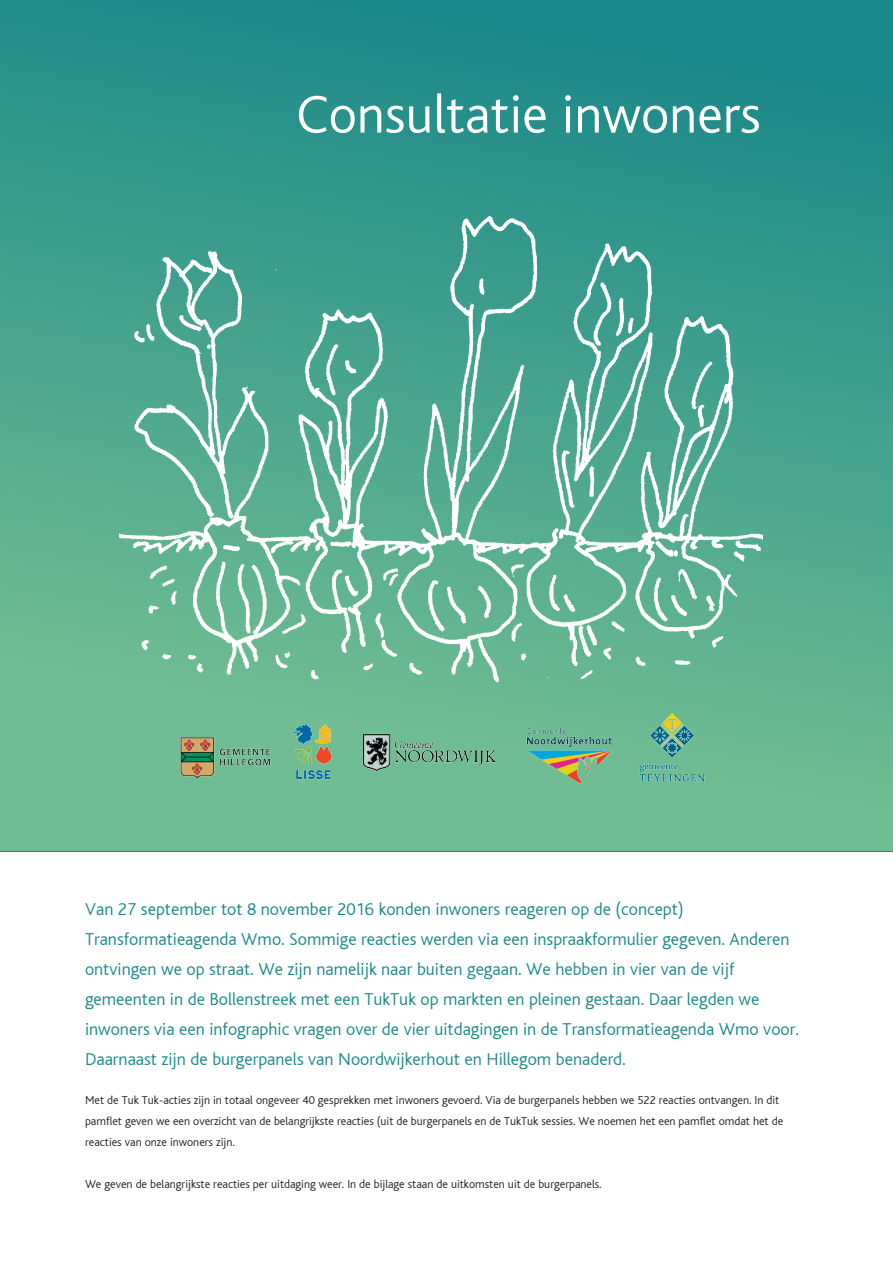
<style>
.page{position:relative;width:893px;height:1263px;background:#fff}
.page>*{position:absolute;margin:0;border:0;box-sizing:border-box;transform-origin:0 0}
.t1{font:300 55.5px "Bliss";color:#fff}
.t2{font:300 18px/30px "Bliss";color:#1b8989}
.t3{font:300 12px/21px "Bliss";color:#231f20}
</style>
<div class="page">
<div style="left:0;top:0;width:893px;height:851px;background:linear-gradient(to bottom,#1b8989,#79c294)"></div>
<img style="left:119px;top:206px;width:643px;height:492px">
<img style="left:145px;top:680px;width:582px;height:134px">
<h1 class="t1" style="left:296px;top:85px;width:466px">Consultatie inwoners</h1>
<p class="t2" style="left:85px;top:894px;width:715px">Van 27 september tot 8 november 2016 konden inwoners reageren op de (concept)<br>Transformatieagenda Wmo. Sommige reacties werden via een inspraakformulier gegeven. Anderen ontvingen we op straat. We zijn namelijk naar buiten gegaan. We hebben in vier van de vijf gemeenten in de Bollenstreek met een TukTuk op markten en pleinen gestaan. Daar legden we inwoners via een infographic vragen over de vier uitdagingen in de Transformatieagenda Wmo voor.<br>Daarnaast zijn de burgerpanels van Noordwijkerhout en Hillegom benaderd.</p>
<p class="t3" style="left:85px;top:1090px;width:700px">Met de Tuk Tuk-acties zijn in totaal ongeveer 40 gesprekken met inwoners gevoerd. Via de burgerpanels hebben we 522 reacties ontvangen. In dit pamflet geven we een overzicht van de belangrijkste reacties (uit de burgerpanels en de TukTuk sessies. We noemen het een pamflet omdat het de reacties van onze inwoners zijn.</p>
<p class="t3" style="left:85px;top:1174px;width:518px">We geven de belangrijkste reacties per uitdaging weer. In de bijlage staan de uitkomsten uit de burgerpanels.</p>
</div>
